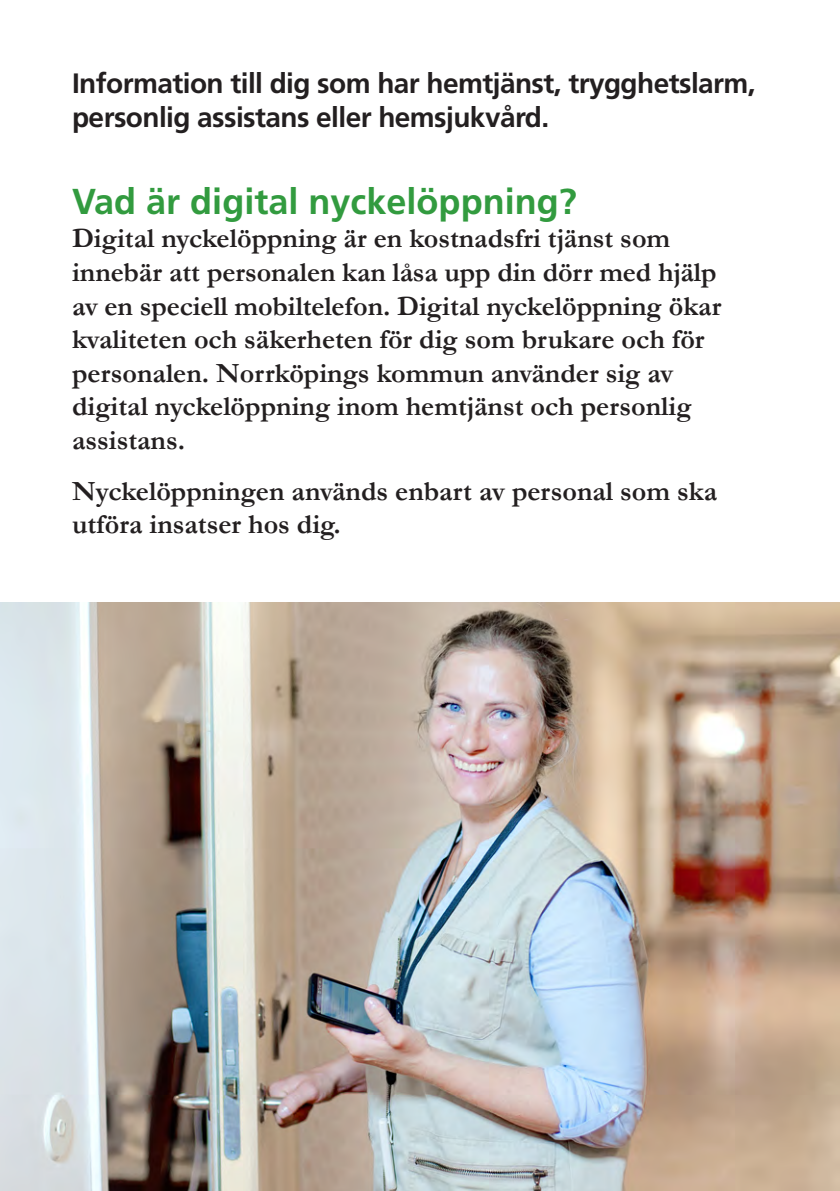
<style>
.page{position:relative;width:840px;height:1191px;background:#fff}
.page>*{position:absolute;margin:0;border:0;box-sizing:border-box;transform-origin:0 0}
.t1{font:700 36px "Frutiger LT Std";color:#329b3f}
.t2{font:700 28px/33.6px "Garamond";color:#231f20}
.t3{font:700 28px/34px "Frutiger LT Std";letter-spacing:-.02em;color:#231f20}
</style>
<div class="page">
<img style="left:0;top:602px;width:839px;height:589px">
<p class="t3" style="left:72px;top:67px;width:684px">Information till dig som har hemtjänst, trygghetslarm, personlig assistans eller hemsjukvård.</p>
<p class="t1" style="left:72px;top:180px;width:506px">Vad är digital nyckelöppning?</p>
<p class="t2" style="left:72px;top:222px;width:650px">Digital nyckelöppning är en kostnadsfri tjänst som innebär att personalen kan låsa upp din dörr med hjälp av en speciell mobiltelefon. Digital nyckelöppning ökar kvaliteten och säkerheten för dig som brukare och för personalen. Norrköpings kommun använder sig av digital nyckelöppning inom hemtjänst och personlig assistans.</p>
<p class="t2" style="left:72px;top:474px;width:646px">Nyckelöppningen används enbart av personal som ska utföra insatser hos dig.</p>
</div>
